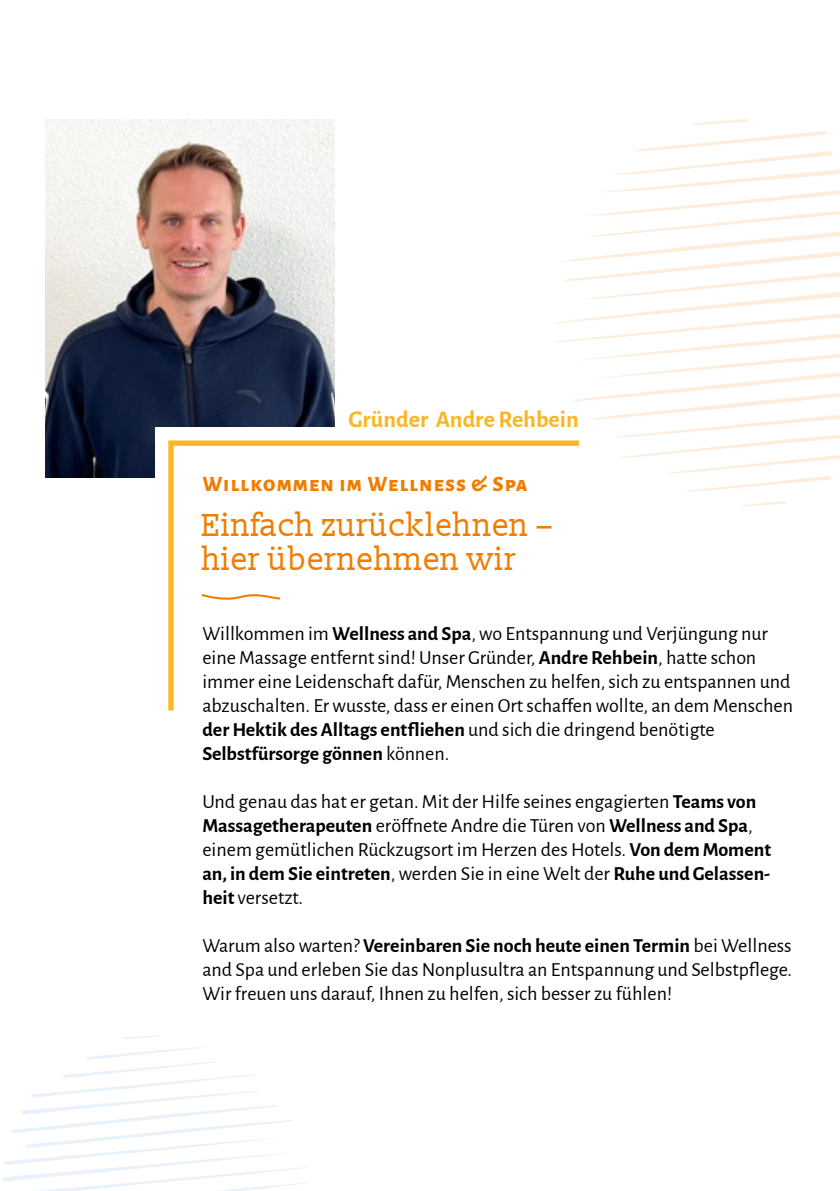
<style>
.page{position:relative;width:840px;height:1191px;background:#fff}
.page>*{position:absolute;margin:0;border:0;box-sizing:border-box;transform-origin:0 0}
.t1{font:32px/33.8px "Slabo 13 px";color:#ef7d00}
.t2{font:700 24px "Alegreya Sans";color:#fab624}
.t3{font:800 22px "Alegreya Sans SC";letter-spacing:.05em;color:#ef7d00}
.t4{font:20px/24px "Alegreya Sans";color:#000}
.s1{font-weight:700}
</style>
<div class="page">
<svg style="left:741px;top:501px;width:43px;height:5px"></svg>
<svg style="left:692px;top:119px;width:55px;height:6px"></svg>
<svg style="left:552px;top:131px;width:287px;height:360px"></svg>
<svg style="left:3px;top:1047px;width:305px;height:144px"></svg>
<svg style="left:123px;top:1035px;width:36px;height:4px"></svg>
<img style="left:45px;top:119px;width:289px;height:358px">
<div style="left:154px;top:427px;width:439px;height:281px;background:#fff"></div>
<svg style="left:168px;top:440px;width:411px;height:271px"></svg>
<svg style="left:201px;top:594px;width:79px;height:6px"></svg>
<p class="t2" style="left:348px;top:401px;width:232px">Gründer Andre Rehbein</p>
<p class="t3" style="left:202px;top:467px;width:326px">Willkommen im Wellness &amp; Spa</p>
<h1 class="t1" style="left:201px;top:507px;width:353px">Einfach zurücklehnen – hier übernehmen wir</h1>
<p class="t4" style="left:202px;top:620px;width:591px">Willkommen im <span class="s1">Wellness and Spa</span>, wo Entspannung und Verjüngung nur eine Massage entfernt sind! Unser Gründer, <span class="s1">Andre Rehbein</span>, hatte schon immer eine Leidenschaft dafür, Menschen zu helfen, sich zu entspannen und abzuschalten. Er wusste, dass er einen Ort schaffen wollte, an dem Menschen <span class="s1">der Hektik des Alltags entfliehen</span> und sich die dringend benötigte <span class="s1">Selbstfürsorge gönnen</span> können.</p>
<p class="t4" style="left:202px;top:788px;width:570px">Und genau das hat er getan. Mit der Hilfe seines engagierten <span class="s1">Teams von Massagetherapeuten</span> eröffnete Andre die Türen von <span class="s1">Wellness and Spa</span>, einem gemütlichen Rückzugsort im Herzen des Hotels. <span class="s1">Von dem Moment an, in dem Sie eintreten</span>, werden Sie in eine Welt der <span class="s1">Ruhe und Gelassen&shy;heit</span> versetzt.</p>
<p class="t4" style="left:202px;top:932px;width:591px;text-align:justify">Warum also warten? <span class="s1">Vereinbaren Sie noch heute einen Termin</span> bei Wellness and Spa und erleben Sie das Nonplusultra an Entspannung und Selbstpflege.<br>Wir freuen uns darauf, Ihnen zu helfen, sich besser zu fühlen!</p>
</div>
